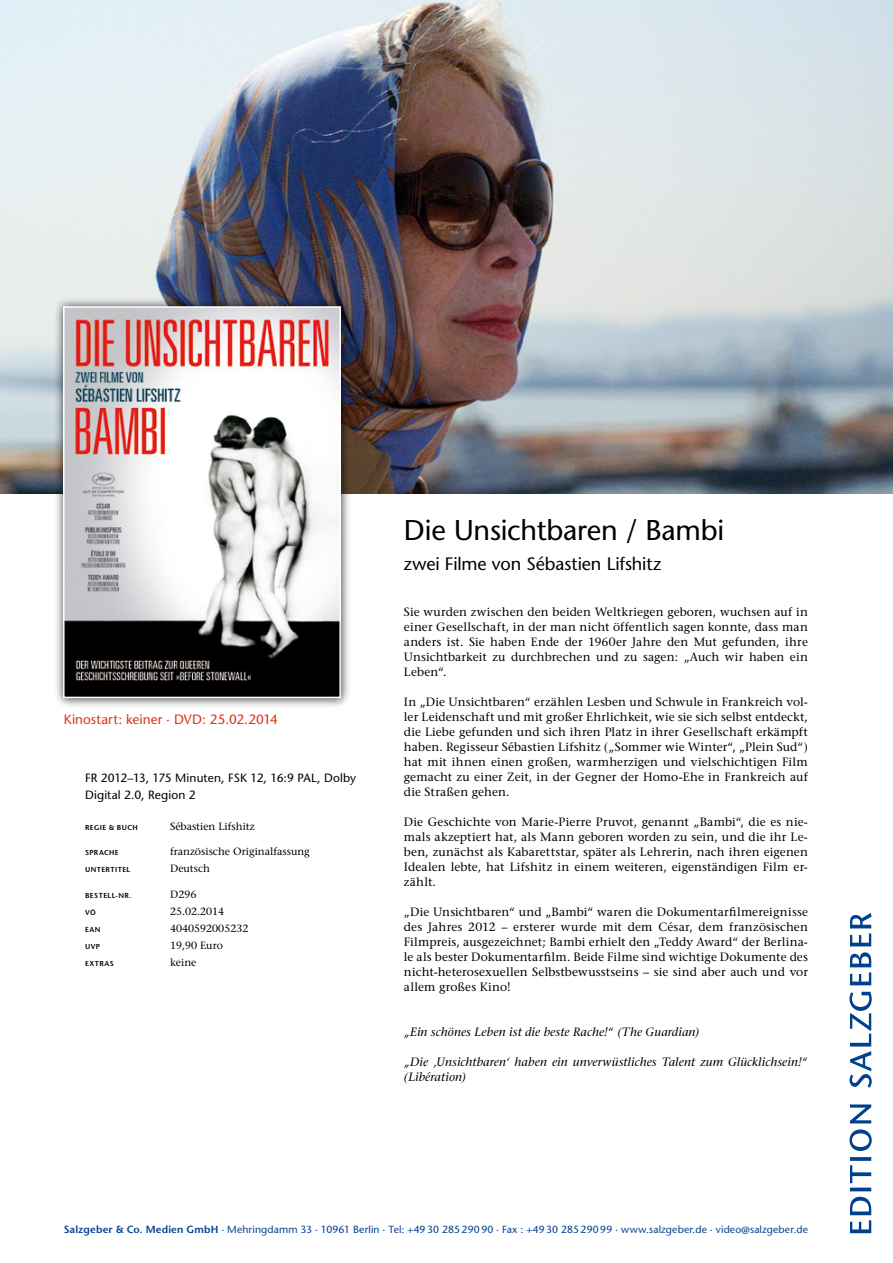
<style>
.page{position:relative;width:893px;height:1263px;background:#fff}
.page>*{position:absolute;margin:0;border:0;box-sizing:border-box;transform-origin:0 0}
.t1{font:500 28.5px "Stone Sans Std";letter-spacing:-.01em;color:#000}
.t2{font:500 18px "Stone Sans Std";letter-spacing:-.005em;color:#000}
.t3{font:500 13.5px "Stone Sans Std";letter-spacing:.005em;color:#dc3417}
.t4{font:12px/15px "Stone Serif LT";letter-spacing:.015em;color:#000;text-align:justify}
.t5{font:italic 12px/15px "Stone Serif LT";letter-spacing:.01em;color:#000}
.t6{font:500 12px/17px "Stone Sans Std";letter-spacing:.01em;color:#000}
.t7{font:10.5px "Stone Serif LT";color:#000}
.t8{font:500 10.35px "Stone Sans Std";letter-spacing:.015em;color:#00418f}
.t9{font:600 7.2px "Stone Sans Std";letter-spacing:.055em;color:#000}
.s1{font-weight:600}
</style>
<div class="page">
<img style="left:0;top:0;width:893px;height:493px">
<div style="left:53px;top:296px;width:298px;height:412px;background:#000;opacity:.75"></div>
<img style="left:66px;top:309px;width:272px;height:386px">
<div style="left:63px;top:306px;width:278px;height:392px;border:2px solid #fff"></div>
<svg style="left:849px;top:913px;width:23px;height:320px"></svg>
<p class="t3" style="left:64px;top:712px;width:216px">Kinostart: keiner · DVD: 25.02.2014</p>
<p class="t6" style="left:85px;top:770px;width:273px">FR 2012–13, 175 Minuten, FSK 12, 16:9 PAL, Dolby<br>Digital 2.0, Region 2</p>
<p class="t9" style="left:85px;top:823px;width:54px">REGIE &amp; BUCH</p>
<p class="t7" style="left:170px;top:820px;width:86px">Sébastien Lifshitz</p>
<p class="t9" style="left:85px;top:849px;width:35px">SPRACHE</p>
<p class="t7" style="left:170px;top:845px;width:141px">französische Originalfassung</p>
<p class="t9" style="left:85px;top:866px;width:47px">UNTERTITEL</p>
<p class="t7" style="left:170px;top:862px;width:42px">Deutsch</p>
<p class="t9" style="left:85px;top:891px;width:48px">BESTELL-NR.</p>
<p class="t7" style="left:170px;top:888px;width:28px">D296</p>
<p class="t9" style="left:85px;top:908px;width:12px">VÖ</p>
<p class="t7" style="left:170px;top:905px;width:56px">25.02.2014</p>
<p class="t9" style="left:85px;top:925px;width:17px">EAN</p>
<p class="t7" style="left:170px;top:922px;width:80px">4040592005232</p>
<p class="t9" style="left:85px;top:942px;width:17px">UVP</p>
<p class="t7" style="left:170px;top:939px;width:54px">19,90 Euro</p>
<p class="t9" style="left:85px;top:959px;width:30px">EXTRAS</p>
<p class="t7" style="left:170px;top:956px;width:28px">keine</p>
<h1 class="t1" style="left:404px;top:513px;width:322px">Die Unsichtbaren / Bambi</h1>
<h2 class="t2" style="left:404px;top:553px;width:259px">zwei Filme von Sébastien Lifshitz</h2>
<p class="t4" style="left:404px;top:604px;width:405px">Sie wurden zwischen den beiden Weltkriegen geboren, wuchsen auf in einer Gesellschaft, in der man nicht öffentlich sagen konnte, dass man anders ist. Sie haben Ende der 1960er Jahre den Mut gefunden, ihre Unsichtbarkeit zu durchbrechen und zu sagen: „Auch wir haben ein Leben“.</p>
<p class="t4" style="left:404px;top:694px;width:405px">In „Die Unsichtbaren“ erzählen Lesben und Schwule in Frankreich vol&shy;ler Leidenschaft und mit großer Ehrlichkeit, wie sie sich selbst entdeckt, die Liebe gefunden und sich ihren Platz in ihrer Gesellschaft erkämpft haben. Regisseur Sébastien Lifshitz („Sommer wie Winter“, „Plein Sud“) hat mit ihnen einen großen, warmherzigen und vielschichtigen Film gemacht zu einer Zeit, in der Gegner der Homo-Ehe in Frankreich auf die Straßen gehen.</p>
<p class="t4" style="left:404px;top:814px;width:405px">Die Geschichte von Marie-Pierre Pruvot, genannt „Bambi“, die es nie&shy;mals akzeptiert hat, als Mann geboren worden zu sein, und die ihr Le&shy;ben, zunächst als Kabarettstar, später als Lehrerin, nach ihren eigenen Idealen lebte, hat Lifshitz in einem weiteren, eigenständigen Film er&shy;zählt.</p>
<p class="t4" style="left:404px;top:904px;width:405px">„Die Unsichtbaren“ und „Bambi“ waren die Dokumentarfilmereignisse des Jahres 2012 – ersterer wurde mit dem César, dem französischen Filmpreis, ausgezeichnet; Bambi erhielt den „Teddy Award“ der Berlina&shy;le als bester Dokumentarfilm. Beide Filme sind wichtige Dokumente des nicht-heterosexuellen Selbstbewusstseins – sie sind aber auch und vor allem großes Kino!</p>
<p class="t5" style="left:404px;top:1024px;width:297px">„Ein schönes Leben ist die beste Rache!“ (The Guardian)</p>
<p class="t5" style="left:404px;top:1054px;width:405px">„Die ‚Unsichtbaren‘ haben ein unverwüstliches Talent zum Glücklichsein!“ (Libération)</p>
<p class="t8" style="left:64px;top:1223px;width:746px"><span class="s1">Salzgeber &amp; Co. Medien GmbH</span> · Mehringdamm 33 · 10961 Berlin · Tel: +49 30 285 290 90 · Fax : +49 30 285 290 99 · www.salzgeber.de · video@salzgeber.de</p>
</div>
